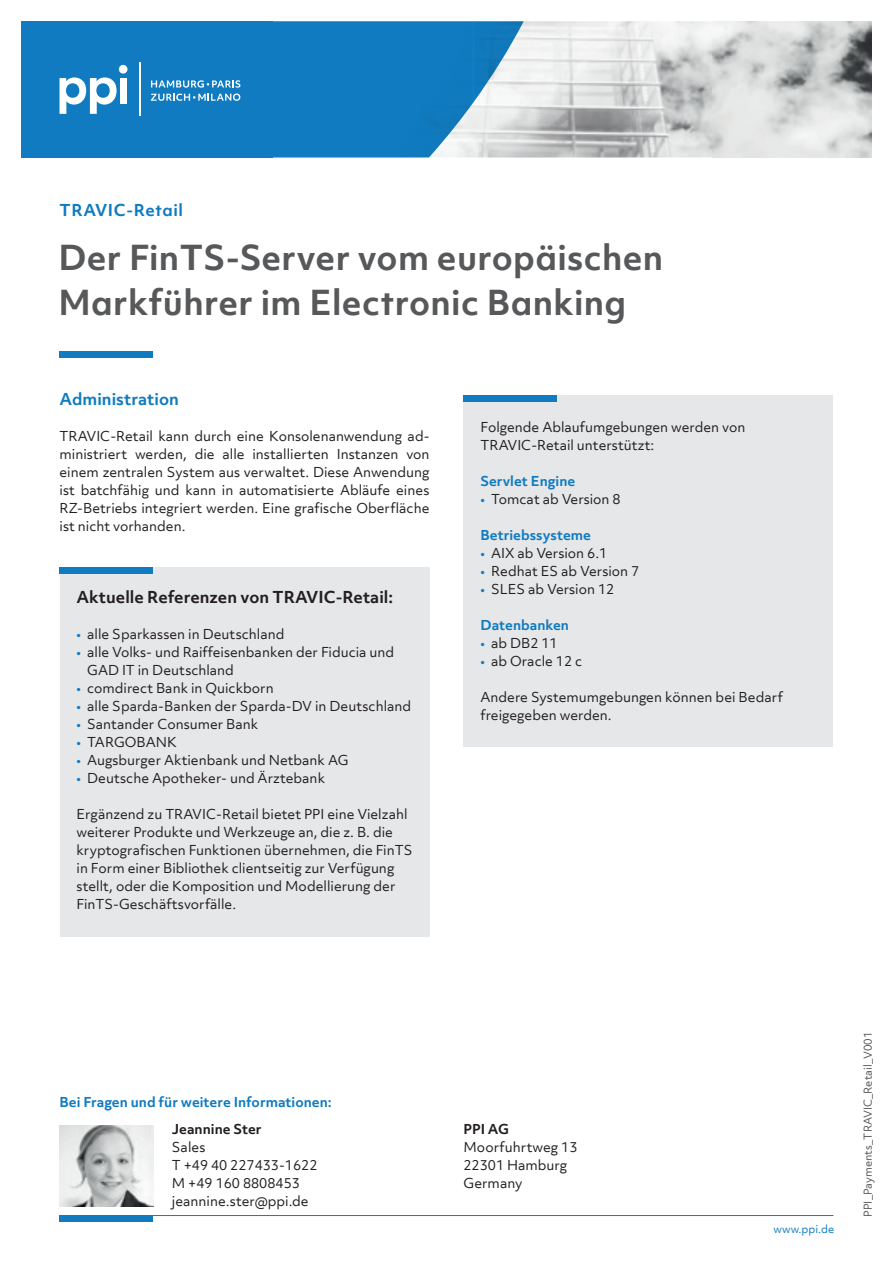
<style>
.page{position:relative;width:893px;height:1263px;background:#fff}
.page>*{position:absolute;margin:0;border:0;box-sizing:border-box;transform-origin:0 0}
.t1{font:700 33px/45px "Objektiv Mk 1";letter-spacing:.01em;color:#57585a}
.t2{font:700 15.75px "Objektiv Mk 3";color:#231f20}
.t3{font:700 15.75px "Objektiv Mk 3";color:#107bc1}
.t4{font:700 15.75px "Objektiv Mk 1";letter-spacing:.04em;color:#107bc1}
.t5{font:13.2px/18px "Objektiv Mk 3";color:#231f20}
.t6{font:700 13.2px "Objektiv Mk 3";color:#107bc1}
.t7{font:700 13.2px "Objektiv Mk 3";color:#231f20}
.t8{font:10.5px "Objektiv Mk 3";color:#57585a}
.t9{font:10.5px "Objektiv Mk 3";color:#107bc1}
.s1{color:#107bc1}
</style>
<div class="page">
<img style="left:474px;top:21px;width:398px;height:137px">
<div style="left:21px;top:21px;width:453px;height:137px;background:#107bc1"></div>
<img style="left:473px;top:21px;width:51px;height:81px">
<img style="left:60px;top:1125px;width:93px;height:81px">
<div style="left:120px;top:78px;width:7px;height:26px;background:#fff"></div>
<div style="left:119px;top:65px;width:8px;height:9px;background:#fff;border-radius:50%"></div>
<svg style="left:60px;top:77px;width:57px;height:37px"></svg>
<hr style="left:139px;top:62px;width:2px;height:54px;background:#fff">
<svg style="left:151px;top:80px;width:89px;height:8px"></svg>
<svg style="left:151px;top:94px;width:89px;height:7px"></svg>
<div style="left:60px;top:1215px;width:93px;height:6px;background:#107bc1"></div>
<hr style="left:60px;top:1215px;width:773px;height:1px;background:#107bc1">
<div style="left:60px;top:351px;width:93px;height:6px;background:#107bc1"></div>
<div style="left:463px;top:396px;width:370px;height:351px;background:#e6e7e9"></div>
<div style="left:463px;top:396px;width:94px;height:6px;background:#107bc1"></div>
<div style="left:60px;top:567px;width:369px;height:369px;background:#e6e7e9"></div>
<div style="left:60px;top:567px;width:93px;height:6px;background:#107bc1"></div>
<p class="t4" style="left:60px;top:199px;width:125px">TRAVIC-Retail</p>
<h1 class="t1" style="left:58px;top:234px;width:606px">Der FinTS-Server vom europäischen<br>Markführer im Electronic Banking</h1>
<p class="t3" style="left:60px;top:388px;width:121px">Administration</p>
<p class="t5" style="left:60px;top:427px;width:371px;text-align:justify">TRAVIC-Retail kann durch eine Konsolenanwendung ad&shy;ministriert werden, die alle installierten Instanzen von einem zentralen System aus verwaltet. Diese Anwendung ist batchfähig und kann in automatisierte Abläufe eines RZ-Betriebs integriert werden. Eine grafische Oberfläche ist nicht vorhanden.</p>
<p class="t2" style="left:77px;top:586px;width:318px">Aktuelle Referenzen von TRAVIC-Retail:</p>
<p class="t5" style="left:77px;top:625px;width:209px"><span class="s1">•</span> alle Sparkassen in Deutschland</p>
<p class="t5" style="left:87px;top:643px;width:309px;text-indent:-11px"><span class="s1">•</span> alle Volks- und Raiffeisenbanken der Fiducia und<br>GAD IT in Deutschland</p>
<p class="t5" style="left:77px;top:679px;width:199px"><span class="s1">•</span> comdirect Bank in Quickborn</p>
<p class="t5" style="left:77px;top:697px;width:336px"><span class="s1">•</span> alle Sparda-Banken der Sparda-DV in Deutschland</p>
<p class="t5" style="left:77px;top:715px;width:183px"><span class="s1">•</span> Santander Consumer Bank</p>
<p class="t5" style="left:77px;top:733px;width:102px"><span class="s1">•</span> TARGOBANK</p>
<p class="t5" style="left:77px;top:751px;width:273px"><span class="s1">•</span> Augsburger Aktienbank und Netbank AG</p>
<p class="t5" style="left:77px;top:769px;width:250px"><span class="s1">•</span> Deutsche Apotheker- und Ärztebank</p>
<p class="t5" style="left:77px;top:805px;width:337px">Ergänzend zu TRAVIC-Retail bietet PPI eine Vielzahl weiterer Produkte und Werkzeuge an, die z. B. die kryptografischen Funktionen übernehmen, die FinTS in Form einer Bibliothek clientseitig zur Verfügung stellt, oder die Komposition und Modellierung der FinTS-Geschäftsvorfälle.</p>
<p class="t5" style="left:480px;top:418px;width:266px">Folgende Ablaufumgebungen werden von<br>TRAVIC-Retail unterstützt:</p>
<p class="t6" style="left:480px;top:472px;width:96px">Servlet Engine</p>
<p class="t5" style="left:480px;top:490px;width:142px"><span class="s1">•</span> Tomcat ab Version 8</p>
<p class="t6" style="left:480px;top:526px;width:112px">Betriebssysteme</p>
<p class="t5" style="left:480px;top:544px;width:128px"><span class="s1">•</span> AIX ab Version 6.1</p>
<p class="t5" style="left:480px;top:562px;width:160px"><span class="s1">•</span> Redhat ES ab Version 7</p>
<p class="t5" style="left:480px;top:580px;width:135px"><span class="s1">•</span> SLES ab Version 12</p>
<p class="t6" style="left:480px;top:616px;width:90px">Datenbanken</p>
<p class="t5" style="left:480px;top:634px;width:79px"><span class="s1">•</span> ab DB2 11</p>
<p class="t5" style="left:480px;top:652px;width:103px"><span class="s1">•</span> ab Oracle 12 c</p>
<p class="t5" style="left:480px;top:688px;width:304px">Andere Systemumgebungen können bei Bedarf freigegeben werden.</p>
<p class="t6" style="left:60px;top:1093px;width:274px">Bei Fragen und für weitere Informationen:</p>
<p class="t7" style="left:172px;top:1120px;width:91px">Jeannine Ster</p>
<p class="t5" style="left:172px;top:1138px;width:147px">Sales<br>T +49 40 227433-1622<br>M +49 160 8808453 jeannine.ster@ppi.de</p>
<p class="t7" style="left:463px;top:1120px;width:47px">PPI AG</p>
<p class="t5" style="left:463px;top:1138px;width:116px">Moorfuhrtweg 13<br>22301 Hamburg<br>Germany</p>
<p class="t9" style="left:773px;top:1222px;width:62px">www.ppi.de</p>
<p class="t8" style="left:860px;top:1217px;width:187px;rotate:-90deg">PPI_Payments_TRAVIC_Retail_V001</p>
</div>
